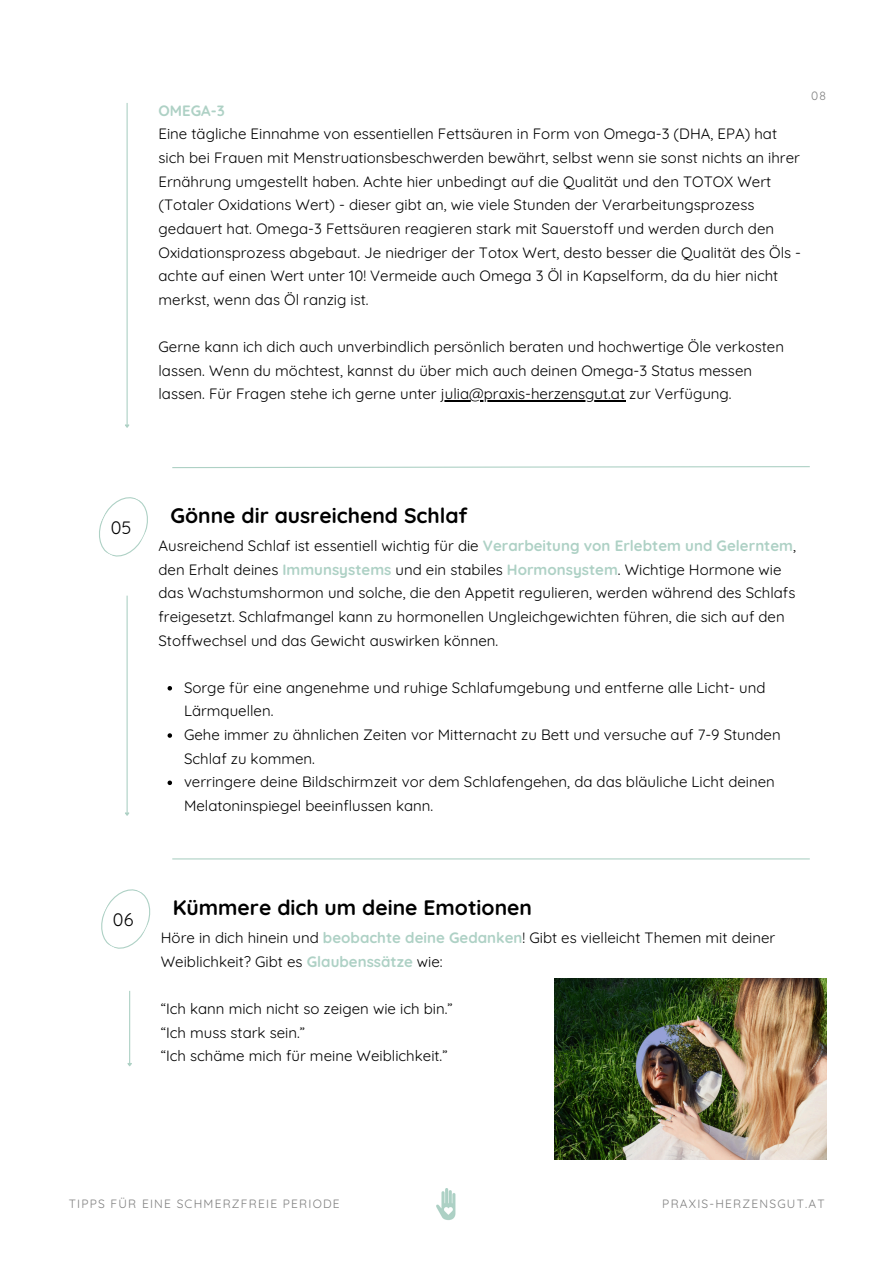
<style>
.page{position:relative;width:894px;height:1264px;background:#fff}
.page>*{position:absolute;margin:0;border:0;box-sizing:border-box;transform-origin:0 0}
.t1{font:700 21px "Quicksand";color:#000}
.t2{font:18px "Quicksand";color:#000}
.t3{font:15px/23.7px "Quicksand";color:#000}
.t4{font:12px "Quicksand";letter-spacing:.1em;color:#7f7f7f}
.s1{font-weight:700;color:#aed1c5}
</style>
<div class="page">
<svg style="left:172px;top:466px;width:638px;height:2px"></svg>
<svg style="left:99px;top:497px;width:49px;height:60px"></svg>
<hr style="left:126px;top:103px;width:2px;height:322px;background:#aed1c5">
<svg style="left:125px;top:423px;width:5px;height:5px"></svg>
<hr style="left:126px;top:595px;width:2px;height:217px;background:#aed1c5">
<svg style="left:125px;top:811px;width:5px;height:5px"></svg>
<hr style="left:172px;top:858px;width:637px;height:1px;background:#aed1c5">
<svg style="left:101px;top:889px;width:50px;height:60px"></svg>
<hr style="left:129px;top:990px;width:1px;height:73px;background:#aed1c5">
<svg style="left:127px;top:1061px;width:5px;height:6px"></svg>
<img style="left:554px;top:978px;width:271px;height:181px">
<hr style="left:440px;top:400px;width:185px;height:1px;background:#000">
<svg style="left:167px;top:686px;width:5px;height:4px"></svg>
<svg style="left:167px;top:733px;width:5px;height:4px"></svg>
<svg style="left:167px;top:780px;width:5px;height:5px"></svg>
<img style="left:436px;top:1188px;width:20px;height:32px">
<h2 class="t3" style="left:158px;top:98px;width:644px"><span class="s1">OMEGA-3<br></span>Eine tägliche Einnahme von essentiellen Fettsäuren in Form von Omega-3 (DHA, EPA) hat sich bei Frauen mit Menstruationsbeschwerden bewährt, selbst wenn sie sonst nichts an ihrer Ernährung umgestellt haben. Achte hier unbedingt auf die Qualität und den TOTOX Wert (Totaler Oxidations Wert) - dieser gibt an, wie viele Stunden der Verarbeitungsprozess gedauert hat. Omega-3 Fettsäuren reagieren stark mit Sauerstoff und werden durch den Oxidationsprozess abgebaut. Je niedriger der Totox Wert, desto besser die Qualität des Öls - achte auf einen Wert unter 10! Vermeide auch Omega 3 Öl in Kapselform, da du hier nicht merkst, wenn das Öl ranzig ist.</h2>
<h2 class="t3" style="left:158px;top:334px;width:626px">Gerne kann ich dich auch unverbindlich persönlich beraten und hochwertige Öle verkosten lassen. Wenn du möchtest, kannst du über mich auch deinen Omega-3 Status messen lassen. Für Fragen stehe ich gerne unter julia@praxis-herzensgut.at zur Verfügung.</h2>
<h1 class="t4" style="left:810px;top:88px;width:16px">08</h1>
<h1 class="t2" style="left:111px;top:515px;width:22px">05</h1>
<p class="t1" style="left:170px;top:501px;width:299px">Gönne dir ausreichend Schlaf</p>
<h2 class="t3" style="left:158px;top:533px;width:638px">Ausreichend Schlaf ist essentiell wichtig für die <span class="s1">Verarbeitung von Erlebtem und Gelerntem</span>, den Erhalt deines <span class="s1">Immunsystems</span> und ein stabiles <span class="s1">Hormonsystem</span>. Wichtige Hormone wie das Wachstumshormon und solche, die den Appetit regulieren, werden während des Schlafs freigesetzt. Schlafmangel kann zu hormonellen Ungleichgewichten führen, die sich auf den Stoffwechsel und das Gewicht auswirken können.</h2>
<p class="t3" style="left:184px;top:675px;width:582px">Sorge für eine angenehme und ruhige Schlafumgebung und entferne alle Licht- und<br>Lärmquellen.</p>
<p class="t3" style="left:184px;top:722px;width:598px">Gehe immer zu ähnlichen Zeiten vor Mitternacht zu Bett und versuche auf 7-9 Stunden<br>Schlaf zu kommen.</p>
<p class="t3" style="left:184px;top:769px;width:592px">verringere deine Bildschirmzeit vor dem Schlafengehen, da das bläuliche Licht deinen<br>Melatoninspiegel beeinflussen kann.</p>
<p class="t2" style="left:113px;top:907px;width:22px">06</p>
<p class="t1" style="left:173px;top:893px;width:361px">Kümmere dich um deine Emotionen</p>
<h2 class="t3" style="left:161px;top:925px;width:616px">Höre in dich hinein und <span class="s1">beobachte deine Gedanken</span>! Gibt es vielleicht Themen mit deiner<br>Weiblichkeit? Gibt es <span class="s1">Glaubenssätze</span> wie:</h2>
<h2 class="t3" style="left:161px;top:996px;width:293px">“Ich kann mich nicht so zeigen wie ich bin.” “Ich muss stark sein.”<br>“Ich schäme mich für meine Weiblichkeit.”</h2>
<p class="t4" style="left:69px;top:1196px;width:272px">TIPPS FÜR EINE SCHMERZFREIE PERIODE</p>
<p class="t4" style="left:662px;top:1196px;width:164px">PRAXIS-HERZENSGUT.AT</p>
</div>
